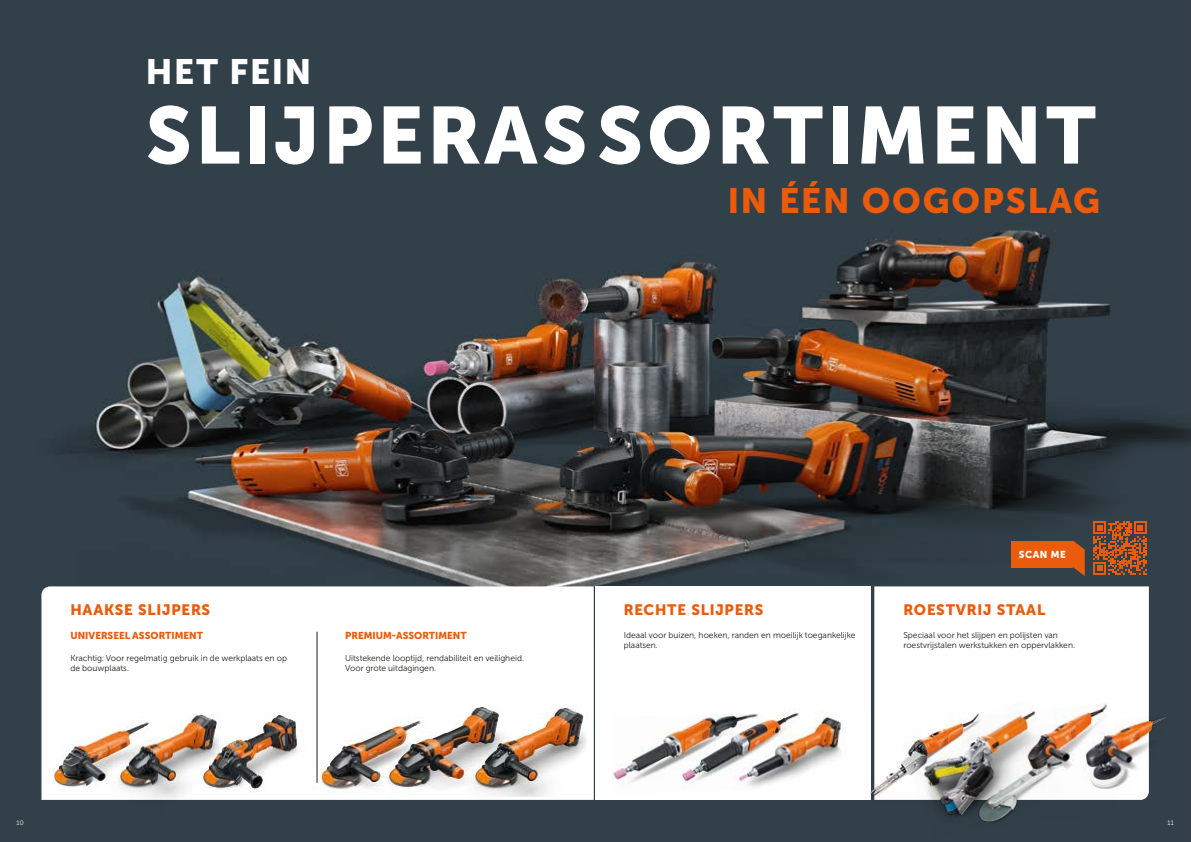
<style>
.page{position:relative;width:1191px;height:842px;background:#fff}
.page>*{position:absolute;margin:0;border:0;box-sizing:border-box;transform-origin:0 0}
.t1{font:700 80px "FEIN Corporate";letter-spacing:.05em;color:#fff}
.t2{font:700 35px "FEIN Corporate";letter-spacing:.05em;color:#ea5b0b}
.t3{font:700 35px "FEIN Corporate";letter-spacing:.05em;color:#fff}
.t4{font:700 15px "FEIN Corporate";letter-spacing:.05em;color:#ea5b0b}
.t5{font:700 10px "FEIN Corporate";color:#ea5b0b}
.t6{font:700 10px "FEIN Corporate";letter-spacing:.05em;color:#fff}
.t7{font:300 8.5px/10.2px "FEIN Corporate";color:#1d1d1b}
.t8{font:300 6.5px "FEIN Corporate";color:#fff}
</style>
<div class="page">
<img style="left:0;top:0;width:1191px;height:842px">
<svg style="left:41px;top:586px;width:553px;height:214px"></svg>
<hr style="left:317px;top:632px;width:1px;height:151px;background:#1d1d1b">
<img style="left:37px;top:692px;width:125px;height:125px">
<img style="left:56px;top:724px;width:47px;height:49px">
<img style="left:312px;top:715px;width:61px;height:81px">
<img style="left:322px;top:720px;width:51px;height:62px">
<img style="left:373px;top:700px;width:144px;height:102px">
<div style="left:595px;top:586px;width:276px;height:214px;background:#fff"></div>
<svg style="left:874px;top:586px;width:274px;height:214px"></svg>
<img style="left:865px;top:712px;width:35px;height:90px">
<img style="left:871px;top:713px;width:29px;height:82px">
<img style="left:1118px;top:717px;width:49px;height:72px">
<img style="left:1118px;top:717px;width:46px;height:62px">
<img style="left:1064px;top:703px;width:54px;height:126px">
<img style="left:1064px;top:706px;width:41px;height:116px">
<img style="left:804px;top:710px;width:41px;height:62px">
<img style="left:761px;top:708px;width:43px;height:78px">
<img style="left:761px;top:716px;width:28px;height:64px">
<img style="left:103px;top:706px;width:118px;height:98px">
<img style="left:121px;top:715px;width:74px;height:61px">
<img style="left:900px;top:698px;width:164px;height:142px">
<img style="left:925px;top:712px;width:109px;height:103px">
<img style="left:455px;top:697px;width:132px;height:99px">
<img style="left:476px;top:708px;width:89px;height:67px">
<img style="left:613px;top:714px;width:148px;height:73px">
<img style="left:614px;top:715px;width:139px;height:64px">
<img style="left:195px;top:706px;width:114px;height:92px">
<svg style="left:1072px;top:541px;width:12px;height:35px"></svg>
<div style="left:1011px;top:541px;width:62px;height:26px;background:#ea5b0b"></div>
<svg style="left:1093px;top:521px;width:53px;height:53px"></svg>
<h2 class="t3" style="left:146px;top:51px;width:167px">HET FEIN</h2>
<h1 class="t1" style="left:146px;top:90px;width:952px">SLIJPERAS SORTIMENT</h1>
<h2 class="t2" style="left:727px;top:181px;width:374px">IN ÉÉN OOGOPSLAG</h2>
<h3 class="t4" style="left:70px;top:601px;width:141px">HAAKSE SLIJPERS</h3>
<p class="t5" style="left:70px;top:630px;width:134px">UNIVERSEEL ASSORTIMENT</p>
<p class="t7" style="left:70px;top:653px;width:218px">Krachtig: Voor regelmatig gebruik in de werkplaats en op de bouwplaats.</p>
<p class="t5" style="left:345px;top:630px;width:123px">PREMIUM-ASSORTIMENT</p>
<p class="t7" style="left:345px;top:653px;width:180px">Uitstekende looptijd, rendabiliteit en veiligheid.<br>Voor grote uitdagingen.</p>
<p class="t6" style="left:1018px;top:549px;width:49px">SCAN ME</p>
<h3 class="t4" style="left:624px;top:601px;width:141px">RECHTE SLIJPERS</h3>
<h3 class="t4" style="left:903px;top:601px;width:143px">ROESTVRIJ STAAL</h3>
<p class="t7" style="left:624px;top:630px;width:233px">Ideaal voor buizen, hoeken, randen en moeilijk toegankelijke plaatsen.</p>
<p class="t7" style="left:903px;top:630px;width:173px">Speciaal voor het slijpen en polijsten van roestvrijstalen werkstukken en oppervlakken.</p>
<p class="t8" style="left:16px;top:819px;width:9px">10</p>
<p class="t8" style="left:1167px;top:819px;width:8px">11</p>
</div>
